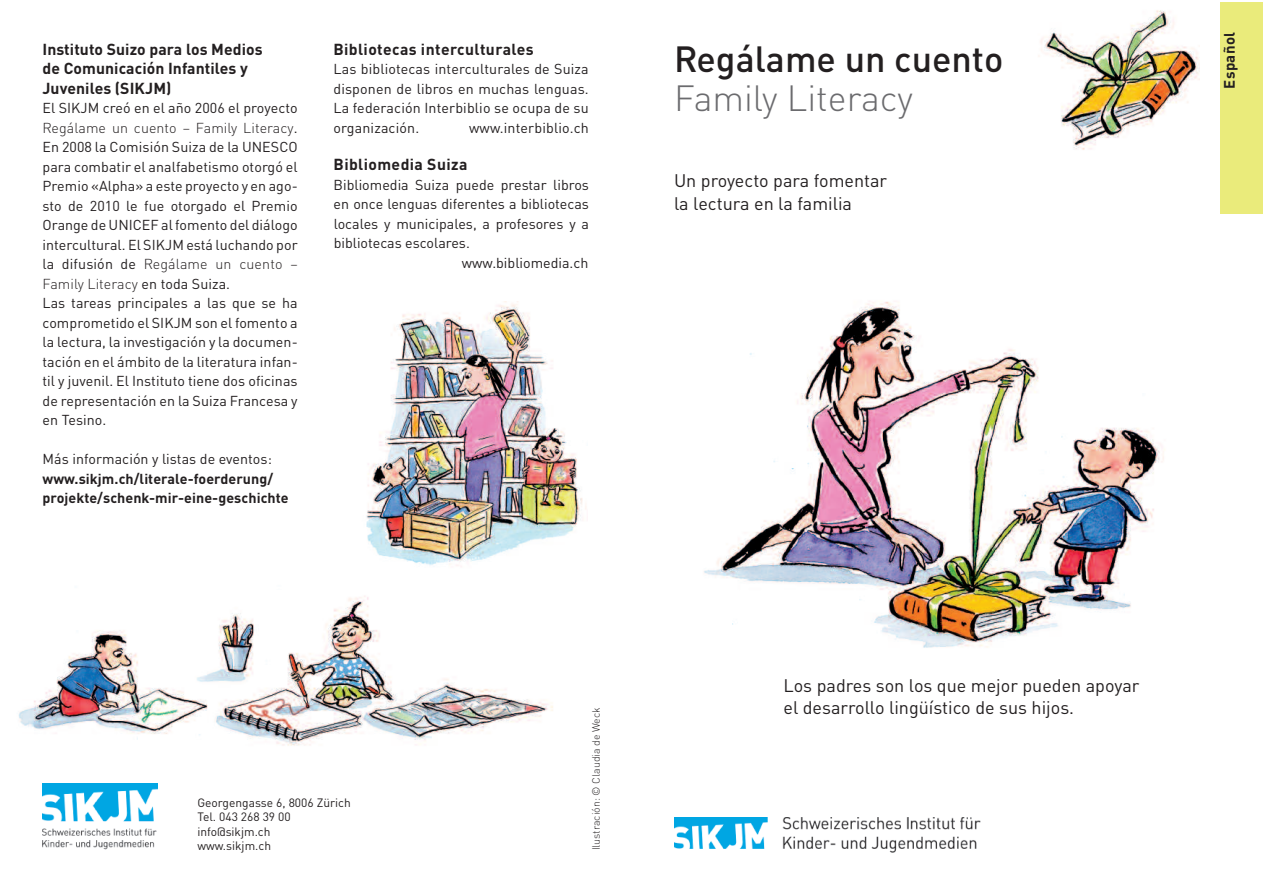
<style>
.page{position:relative;width:1263px;height:893px;background:#fff}
.page>*{position:absolute;margin:0;border:0;box-sizing:border-box;transform-origin:0 0}
.t1{font:500 36px "DIN Pro";color:#231f20}
.t2{font:300 36px "DIN Pro";color:#6b6b6e}
.t3{font:18px/22.5px "DIN Pro";color:#231f20}
.t4{font:700 15.75px/19.5px "DIN Pro";letter-spacing:.005em;color:#231f20}
.t5{font:700 15.75px "DIN Pro";letter-spacing:.025em;color:#231f20}
.t6{font:700 15px "DIN Pro";letter-spacing:.02em;color:#231f20}
.t7{font:14.25px/19.5px "DIN Pro";letter-spacing:.005em;color:#231f20;text-align:justify}
.t8{font:700 14.25px/19.5px "DIN Pro";letter-spacing:.005em;color:#231f20}
.t9{font:12px/14.4px "DIN Pro";color:#231f20}
.t10{font:300 10.5px "DIN Pro";color:#231f20}
.s1{font-weight:300}
</style>
<div class="page">
<img style="left:704px;top:301px;width:461px;height:347px">
<div style="left:1220px;top:2px;width:43px;height:212px;background:#eaeb7b"></div>
<img style="left:1038px;top:10px;width:161px;height:140px">
<img style="left:18px;top:596px;width:535px;height:150px">
<img style="left:366px;top:303px;width:220px;height:264px">
<img style="left:674px;top:817px;width:307px;height:36px">
<img style="left:43px;top:783px;width:115px;height:67px">
<p class="t4" style="left:43px;top:41px;width:222px">Instituto Suizo para los Medios de Comunicación Infantiles y<br>Juveniles (SIKJM)</p>
<p class="t7" style="left:43px;top:100px;width:257px;text-align:left">El SIKJM creó en el año 2006 el proyecto <span class="s1">Regálame un cuento – Family Literacy</span>.<br>En 2008 la Comisión Suiza de la UNESCO para combatir el analfabetismo otorgó el Premio «Alpha» a este proyecto y en ago&shy;sto de 2010 le fue otorgado el Premio Orange de UNICEF al fomento del diálogo intercultural. El SIKJM está luchando por la difusión de <span class="s1">Regálame un cuento – Family Literacy</span> en toda Suiza.<br>Las tareas principales a las que se ha comprometido el SIKJM son el fomento a la lectura, la investigación y la documen&shy;tación en el ámbito de la literatura infan&shy;til y juvenil. El Instituto tiene dos oficinas de representación en la Suiza Francesa y en Tesino.</p>
<p class="t7" style="left:43px;top:451px;width:231px">Más información y listas de eventos:</p>
<p class="t8" style="left:43px;top:470px;width:248px">www.sikjm.ch/literale-foerderung/ projekte/schenk-mir-eine-geschichte</p>
<p class="t5" style="left:333px;top:44px;width:202px">Bibliotecas interculturales</p>
<p class="t7" style="left:333px;top:61px;width:257px">Las bibliotecas interculturales de Suiza disponen de libros en muchas lenguas.<br>La federación Interbiblio se ocupa de su organización.</p>
<p class="t7" style="left:469px;top:119px;width:121px">www.interbiblio.ch</p>
<p class="t5" style="left:334px;top:159px;width:135px">Bibliomedia Suiza</p>
<p class="t7" style="left:334px;top:177px;width:257px">Bibliomedia Suiza puede prestar libros</p>
<p class="t7" style="left:334px;top:196px;width:257px">en once lenguas diferentes a bibliotecas</p>
<p class="t7" style="left:334px;top:216px;width:257px">locales y municipales, a profesores y a</p>
<p class="t7" style="left:334px;top:235px;width:138px">bibliotecas escolares.</p>
<p class="t7" style="left:462px;top:254px;width:128px">www.bibliomedia.ch</p>
<p class="t9" style="left:197px;top:797px;width:155px">Georgengasse 6, 8006 Zürich<br>Tel. 043 268 39 00 info@sikjm.ch<br>www.sikjm.ch</p>
<p class="t10" style="left:592px;top:850px;width:144px;rotate:-90deg">Ilustración: © Claudia de Weck</p>
<h1 class="t1" style="left:674px;top:47px;width:331px">Regálame un cuento</h1>
<h1 class="t2" style="left:674px;top:86px;width:241px">Family Literacy</h1>
<p class="t3" style="left:674px;top:172px;width:215px">Un proyecto para fomentar la lectura en la familia</p>
<p class="t3" style="left:783px;top:676px;width:357px">Los padres son los que mejor pueden apoyar el desarrollo lingüístico de sus hijos.</p>
<p class="t6" style="left:1224px;top:89px;width:58px;rotate:-90deg">Español</p>
</div>
